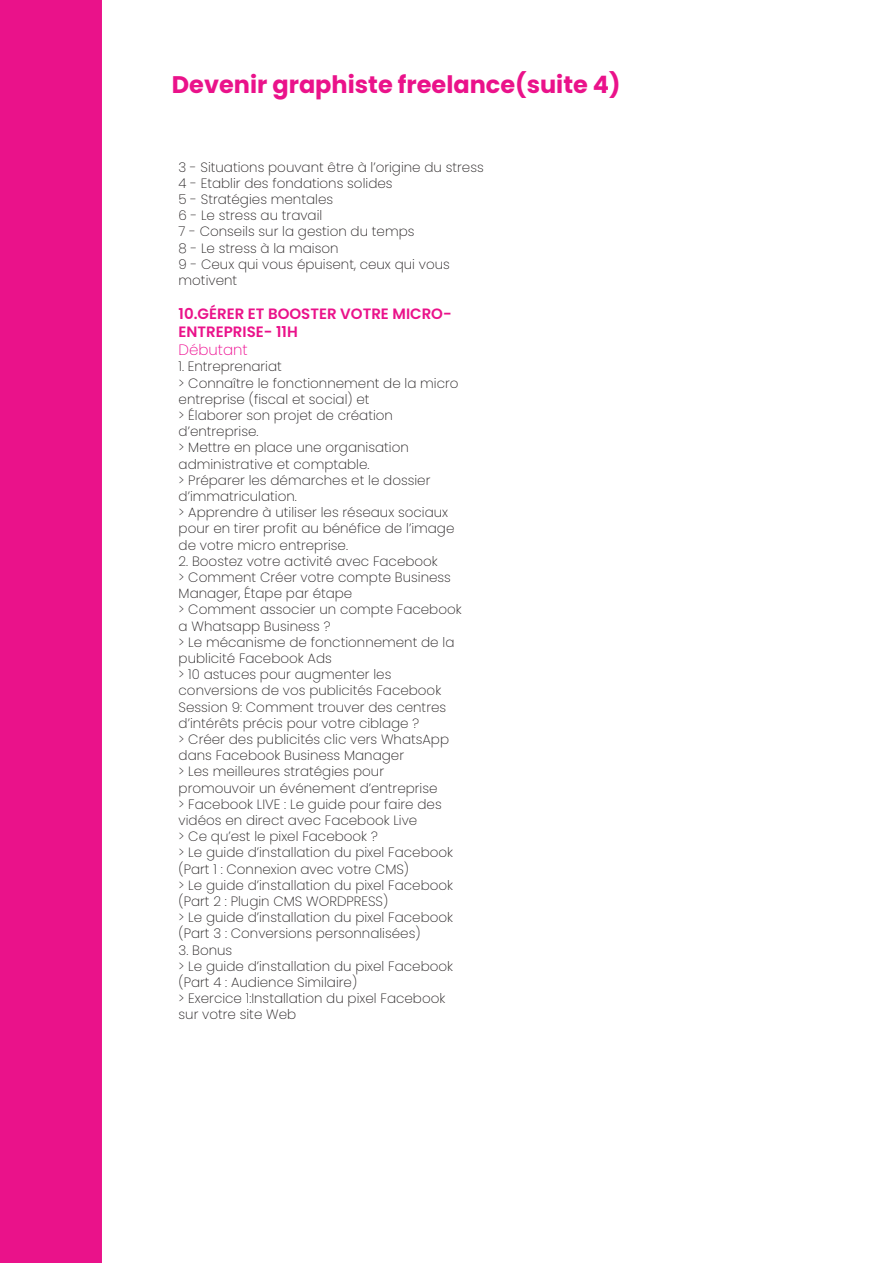
<style>
.page{position:relative;width:893px;height:1263px;background:#fff}
.page>*{position:absolute;margin:0;border:0;box-sizing:border-box;transform-origin:0 0}
.t1{font:700 24px "Poppins";color:#ea128a}
.t2{font:600 15px/18px "Poppins";color:#ea128a}
.t3{font:200 15px "Poppins";color:#ed028c}
.t4{font:200 13.5px/16.2px "Poppins";color:#231f20}
</style>
<div class="page">
<div style="left:0;top:0;width:102px;height:1263px;background:#ea128a"></div>
<h1 class="t1" style="left:172px;top:71px;width:450px">Devenir graphiste freelance(suite 4)</h1>
<p class="t4" style="left:179px;top:159px;width:307px">3 - Situations pouvant être à l’origine du stress<br>4 - Etablir des fondations solides<br>5 - Stratégies mentales<br>6 - Le stress au travail<br>7 - Conseils sur la gestion du temps<br>8 - Le stress à la maison<br>9 - Ceux qui vous épuisent, ceux qui vous motivent</p>
<p class="t2" style="left:179px;top:305px;width:275px">10.GÉRER ET BOOSTER VOTRE MICRO-<br>ENTREPRISE- 11H</p>
<p class="t3" style="left:179px;top:341px;width:71px">Débutant</p>
<p class="t4" style="left:179px;top:359px;width:282px">1. Entreprenariat<br>&gt; Connaître le fonctionnement de la micro entreprise (fiscal et social) et<br>&gt; Élaborer son projet de création d’entreprise.<br>&gt; Mettre en place une organisation administrative et comptable.<br>&gt; Préparer les démarches et le dossier d’immatriculation.<br>&gt; Apprendre à utiliser les réseaux sociaux pour en tirer profit au bénéfice de l’image de votre micro entreprise.</p>
<p class="t4" style="left:179px;top:553px;width:285px">2. Boostez votre activité avec Facebook<br>&gt; Comment Créer votre compte Business Manager, Étape par étape<br>&gt; Comment associer un compte Facebook a Whatsapp Business ?<br>&gt; Le mécanisme de fonctionnement de la publicité Facebook Ads<br>&gt; 10 astuces pour augmenter les conversions de vos publicités Facebook Session 9: Comment trouver des centres d’intérêts précis pour votre ciblage ?<br>&gt; Créer des publicités clic vers WhatsApp dans Facebook Business Manager<br>&gt; Les meilleures stratégies pour promouvoir un événement d’entreprise<br>&gt; Facebook LIVE : Le guide pour faire des vidéos en direct avec Facebook Live<br>&gt; Ce qu’est le pixel Facebook ?<br>&gt; Le guide d’installation du pixel Facebook (Part 1 : Connexion avec votre CMS)<br>&gt; Le guide d’installation du pixel Facebook (Part 2 : Plugin CMS WORDPRESS)<br>&gt; Le guide d’installation du pixel Facebook (Part 3 : Conversions personnalisées)</p>
<p class="t4" style="left:179px;top:942px;width:276px">3. Bonus<br>&gt; Le guide d’installation du pixel Facebook (Part 4 : Audience Similaire)<br>&gt; Exercice 1:Installation du pixel Facebook sur votre site Web</p>
</div>
